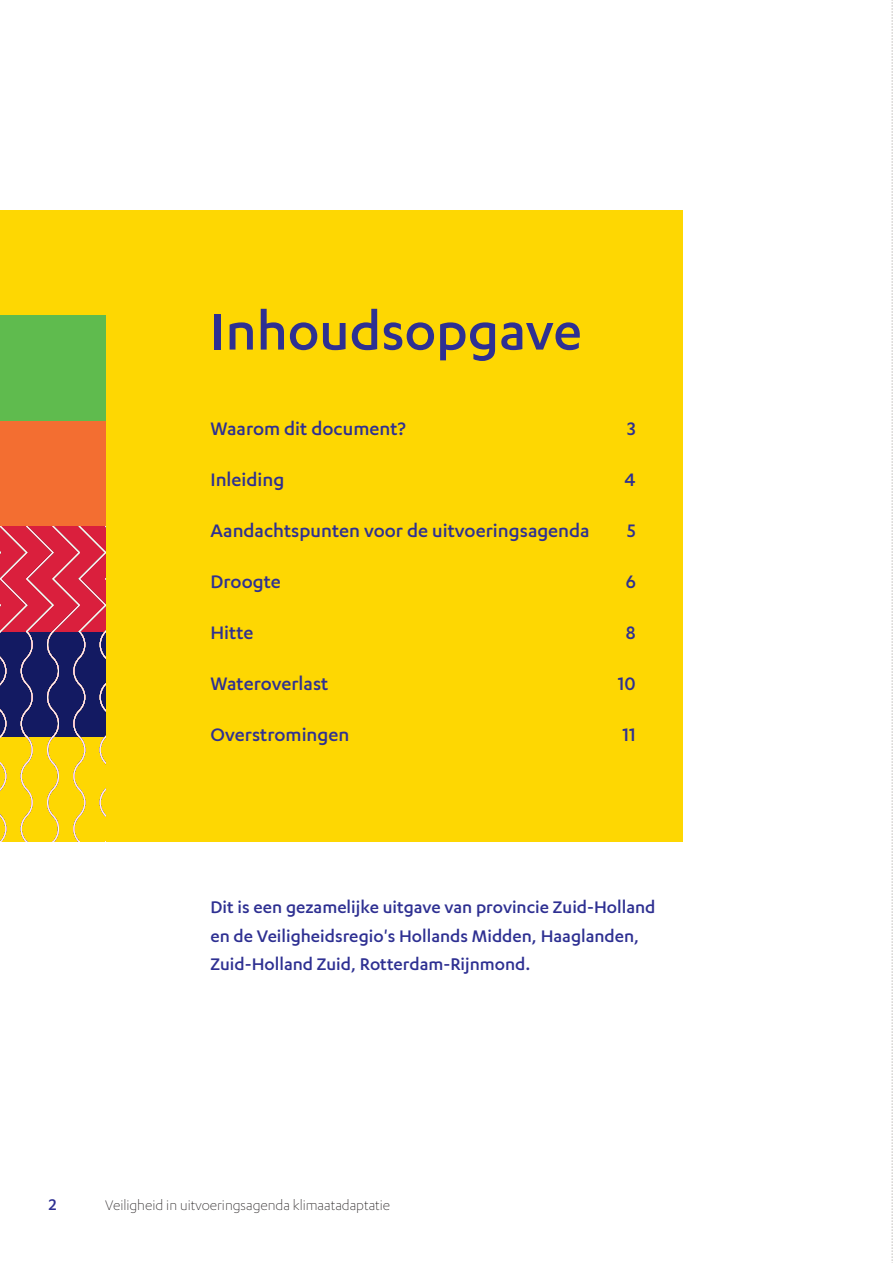
<style>
.page{position:relative;width:893px;height:1263px;background:#fff}
.page>*{position:absolute;margin:0;border:0;box-sizing:border-box;transform-origin:0 0}
.t1{font:500 60px "Karbon";color:#2e3092}
.t2{font:500 21px "Karbon";color:#2e3092}
.t3{font:500 19.5px/28.5px "Karbon";color:#2e3092}
.t4{font:500 18px "Karbon";color:#2e3092}
.t5{font:300 15.75px "Karbon";color:#231f20}
</style>
<div class="page">
<svg style="left:892px;top:0;width:1px;height:1263px"></svg>
<div style="left:0;top:210px;width:682px;height:632px;background:#fed702"></div>
<div style="left:0;top:421px;width:105px;height:105px;background:#f36e31"></div>
<div style="left:0;top:316px;width:105px;height:105px;background:#5fbb4e"></div>
<svg style="left:0;top:526px;width:105px;height:316px"></svg>
<h1 class="t1" style="left:210px;top:298px;width:373px">Inhoudsopgave</h1>
<p class="t2" style="left:210px;top:417px;width:197px">Waarom dit document?</p>
<p class="t2" style="left:627px;top:417px;width:10px">3</p>
<p class="t2" style="left:210px;top:468px;width:75px">Inleiding</p>
<p class="t2" style="left:625px;top:468px;width:13px">4</p>
<p class="t2" style="left:210px;top:519px;width:381px">Aandachtspunten voor de uitvoeringsagenda</p>
<p class="t2" style="left:627px;top:519px;width:10px">5</p>
<p class="t2" style="left:210px;top:570px;width:72px">Droogte</p>
<p class="t2" style="left:626px;top:570px;width:12px">6</p>
<p class="t2" style="left:210px;top:621px;width:45px">Hitte</p>
<p class="t2" style="left:626px;top:621px;width:11px">8</p>
<p class="t2" style="left:210px;top:672px;width:119px">Wateroverlast</p>
<p class="t2" style="left:618px;top:672px;width:19px">10</p>
<p class="t2" style="left:210px;top:723px;width:140px">Overstromingen</p>
<p class="t2" style="left:622px;top:723px;width:15px">11</p>
<p class="t3" style="left:210px;top:892px;width:447px">Dit is een gezamelijke uitgave van provincie Zuid-Holland en de Veiligheidsregio's Hollands Midden, Haaglanden,<br>Zuid-Holland Zuid, Rotterdam-Rijnmond.</p>
<p class="t4" style="left:49px;top:1195px;width:9px">2</p>
<p class="t5" style="left:105px;top:1197px;width:287px">Veiligheid in uitvoeringsagenda klimaatadaptatie</p>
</div>
